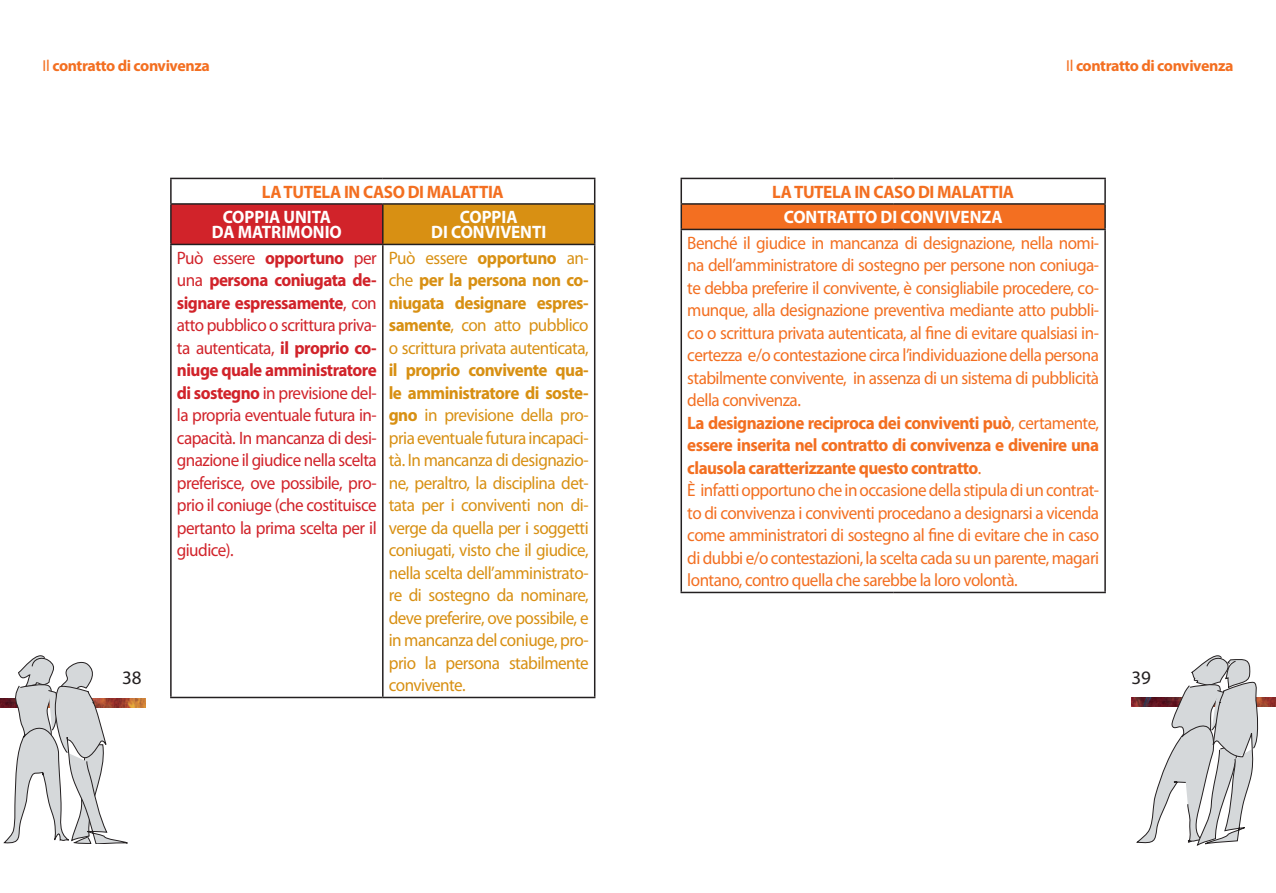
<style>
.page{position:relative;width:1276px;height:893px;background:#fff}
.page>*{position:absolute;margin:0;border:0;box-sizing:border-box;transform-origin:0 0}
.t1{font:19.05px "Myriad Pro";color:#231f20}
.t2{font:18px/22.5px "Myriad Pro";letter-spacing:-.03em;color:#f36f21;scale:.95 1}
.t3{font:18px/22.5px "Myriad Pro";letter-spacing:-.03em;color:#d89013;text-align:justify;scale:.95 1}
.t4{font:18px/22.5px "Myriad Pro";letter-spacing:-.03em;color:#d1232a;text-align:justify;scale:.95 1}
.t5{font:700 18px/15px "Myriad Pro";color:#fff;text-align:center;scale:.95 1}
.t6{font:700 18px "Myriad Pro";letter-spacing:-.02em;color:#f36f21;scale:.95 1}
.t7{font:700 15.9px "Myriad Pro";letter-spacing:-.025em;color:#f36f21}
.s1{font-weight:400}
.s2{font-weight:700}
</style>
<div class="page">
<img style="left:1131px;top:698px;width:145px;height:9px">
<svg style="left:1137px;top:656px;width:122px;height:189px"></svg>
<img style="left:0;top:699px;width:145px;height:9px">
<svg style="left:4px;top:656px;width:124px;height:188px"></svg>
<div style="left:171px;top:204px;width:212px;height:40px;background:#d1232a"></div>
<div style="left:383px;top:204px;width:212px;height:40px;background:#d89013"></div>
<hr style="left:170px;top:178px;width:213px;height:1px;background:#231f20">
<hr style="left:170px;top:179px;width:2px;height:24px;background:#231f20">
<hr style="left:383px;top:178px;width:212px;height:1px;background:#231f20">
<svg style="left:594px;top:179px;width:1px;height:24px"></svg>
<hr style="left:170px;top:203px;width:213px;height:2px;background:#231f20">
<hr style="left:170px;top:205px;width:2px;height:39px;background:#231f20">
<hr style="left:383px;top:203px;width:212px;height:2px;background:#231f20">
<hr style="left:382px;top:205px;width:1px;height:39px;background:#231f20">
<hr style="left:594px;top:205px;width:1px;height:39px;background:#231f20">
<hr style="left:170px;top:244px;width:213px;height:1px;background:#231f20">
<hr style="left:170px;top:245px;width:2px;height:452px;background:#231f20">
<hr style="left:383px;top:244px;width:212px;height:1px;background:#231f20">
<hr style="left:382px;top:245px;width:1px;height:452px;background:#231f20">
<hr style="left:594px;top:245px;width:1px;height:452px;background:#231f20">
<hr style="left:170px;top:697px;width:213px;height:1px;background:#231f20">
<hr style="left:383px;top:697px;width:212px;height:1px;background:#231f20">
<div style="left:681px;top:204px;width:424px;height:25px;background:#f36f21"></div>
<hr style="left:680px;top:178px;width:213px;height:1px;background:#231f20">
<hr style="left:680px;top:179px;width:2px;height:24px;background:#231f20">
<hr style="left:893px;top:178px;width:213px;height:1px;background:#231f20">
<hr style="left:1104px;top:179px;width:2px;height:24px;background:#231f20">
<hr style="left:680px;top:203px;width:213px;height:2px;background:#231f20">
<hr style="left:680px;top:205px;width:2px;height:24px;background:#231f20">
<hr style="left:893px;top:203px;width:213px;height:2px;background:#231f20">
<hr style="left:1104px;top:205px;width:2px;height:24px;background:#231f20">
<hr style="left:680px;top:229px;width:213px;height:1px;background:#231f20">
<hr style="left:680px;top:230px;width:2px;height:362px;background:#231f20">
<hr style="left:893px;top:229px;width:213px;height:1px;background:#231f20">
<hr style="left:1104px;top:230px;width:2px;height:362px;background:#231f20">
<hr style="left:680px;top:592px;width:213px;height:1px;background:#231f20">
<hr style="left:893px;top:592px;width:213px;height:1px;background:#231f20">
<p class="t7" style="left:43px;top:58px;width:169px"><span class="s1">Il</span> contratto di convivenza</p>
<p class="t7" style="left:1066px;top:58px;width:169px"><span class="s1">Il</span> contratto di convivenza</p>
<p class="t6" style="left:262px;top:183px;width:256px">LA TUTELA IN CASO DI MALATTIA</p>
<p class="t5" style="left:212px;top:210px;width:138px">COPPIA UNITA<br>DA MATRIMONIO</p>
<p class="t5" style="left:431px;top:210px;width:123px">COPPIA<br>DI CONVIVENTI</p>
<p class="t4" style="left:177px;top:247px;width:212px">Può essere <span class="s2">opportuno</span> per una <span class="s2">persona coniugata de&shy;signare espressamente</span>, con atto pubblico o scrittura priva&shy;ta autenticata, <span class="s2">il proprio co&shy;niuge quale amministratore di sostegno</span> in previsione del&shy;la propria eventuale futura in&shy;capacità. In mancanza di desi&shy;gnazione il giudice nella scelta preferisce, ove possibile, pro&shy;prio il coniuge (che costituisce pertanto la prima scelta per il giudice).</p>
<p class="t3" style="left:389px;top:247px;width:212px">Può essere <span class="s2">opportuno</span> an&shy;che <span class="s2">per la persona non co&shy;niugata designare espres&shy;samente</span>, con atto pubblico o scrittura privata autenticata,</p>
<p class="t6" style="left:772px;top:183px;width:256px">LA TUTELA IN CASO DI MALATTIA</p>
<p class="t5" style="left:784px;top:210px;width:232px">CONTRATTO DI CONVIVENZA</p>
<p class="t2" style="left:687px;top:232px;width:435px">Benché il giudice in mancanza di designazione, nella nomi&shy;na dell’amministratore di sostegno per persone non coniuga&shy;te debba preferire il convivente, è consigliabile procedere, co&shy;munque, alla designazione preventiva mediante atto pubbli&shy;co o scrittura privata autenticata, al fine di evitare qualsiasi in&shy;certezza e/o contestazione circa l’individuazione della persona stabilmente convivente, in assenza di un sistema di pubblicità della convivenza.<br><span class="s2">La designazione reciproca dei conviventi può</span>, certamente, <span class="s2">essere inserita nel contratto di convivenza e divenire una clausola caratterizzante questo contratto</span>.<br>È infatti opportuno che in occasione della stipula di un contrat&shy;to di convivenza i conviventi procedano a designarsi a vicenda come amministratori di sostegno al fine di evitare che in caso di dubbi e/o contestazioni, la scelta cada su un parente, magari lontano, contro quella che sarebbe la loro volontà.</p>
<p class="t3" style="left:389px;top:360px;width:212px"><span class="s2">il proprio convivente qua&shy;le amministratore di soste&shy;gno</span> in previsione della pro&shy;pria eventuale futura incapaci&shy;tà. In mancanza di designazio&shy;ne, peraltro, la disciplina det&shy;tata per i conviventi non di&shy;verge da quella per i soggetti coniugati, visto che il giudice, nella scelta dell’amministrato&shy;re di sostegno da nominare, deve preferire, ove possibile, e in mancanza del coniuge, pro&shy;prio la persona stabilmente convivente.</p>
<p class="t1" style="left:122px;top:668px;width:21px">38</p>
<p class="t1" style="left:1131px;top:668px;width:21px">39</p>
</div>
